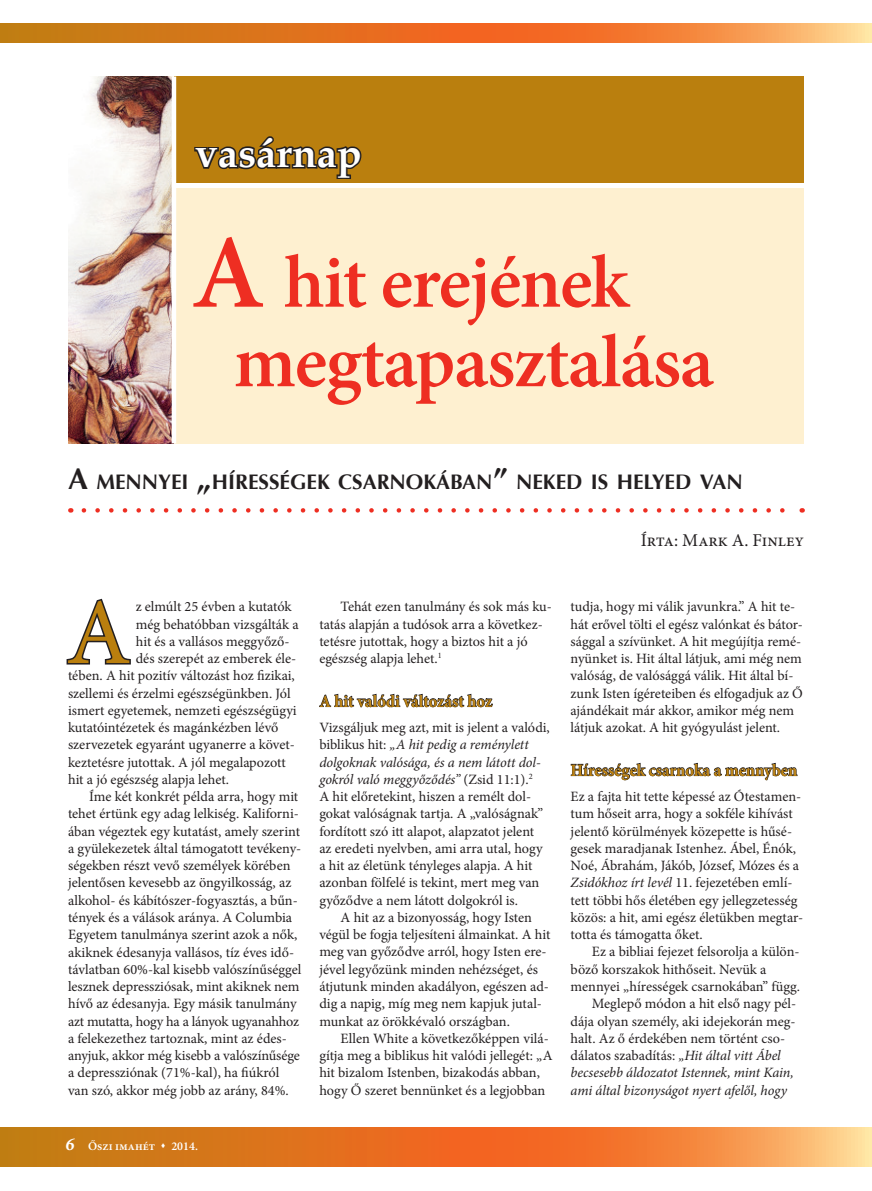
<style>
.page{position:relative;width:872px;height:1191px;background:#fff}
.page>*{position:absolute;margin:0;border:0;box-sizing:border-box;transform-origin:0 0}
.t1{font:93.9px "Minion Pro";color:#ba7f0e}
.t2{font:600 75px/79.5px "Minion Pro";letter-spacing:-.02em;color:#ee2e22}
.t3{font:700 40.5px "Palatino";color:#fff}
.t4{font:700 21px "Optima";color:#231f20}
.t5{font:18px "Minion Pro";letter-spacing:-.005em;color:#231f20}
.t6{font:700 17.25px "Minion Pro";color:#ba7f0e;scale:.95 1}
.t7{font:14.25px/17.2px "Minion Pro";color:#231f20}
.t8{font:italic 14.25px "Minion Pro";letter-spacing:-.01em;color:#231f20}
.t9{font:600 12px "Minion Pro";color:#fff}
.s1{font-size:105px}
.s2{font-size:30px}
.s3{font-weight:700;font-style:italic;font-size:18px}
.s4{font-style:italic}
</style>
<div class="page">
<svg style="left:0;top:1127px;width:872px;height:39px;background:#e67e2e"></svg>
<svg style="left:0;top:23px;width:871px;height:20px;background:#e67e2e"></svg>
<svg style="left:871px;top:23px;width:1px;height:20px"></svg>
<div style="left:172px;top:76px;width:632px;height:107px;background:#ba7f0e"></div>
<svg style="left:194px;top:136px;width:168px;height:43px"></svg>
<div style="left:68px;top:188px;width:736px;height:255px;background:#fef0d0"></div>
<svg style="left:84px;top:508px;width:701px;height:4px"></svg>
<img style="left:68px;top:76px;width:104px;height:367px">
<hr style="left:172px;top:76px;width:4px;height:367px;background:#fff">
<svg style="left:66px;top:598px;width:65px;height:67px"></svg>
<svg style="left:319px;top:693px;width:174px;height:15px"></svg>
<svg style="left:570px;top:762px;width:228px;height:18px"></svg>
<h3 class="t3" style="left:195px;top:119px;width:168px">vasárnap</h3>
<h2 class="t2" style="left:234px;top:242px;width:482px;text-indent:-42px"><span class="s1">A</span> hit erejének megtapasztalása</h2>
<h3 class="t4" style="left:68px;top:470px;width:676px"><span class="s2">A</span> MENNYEI <span class="s2">„</span>HÍRESSÉGEK CSARNOKÁBAN<span class="s2">”</span> NEKED IS HELYED VAN</h3>
<p class="t5" style="left:641px;top:528px;width:164px">Írta: Mark A. Finley</p>
<h1 class="t1" style="left:66px;top:570px;width:66px">A</h1>
<p class="t7" style="left:136px;top:598px;width:158px">z elmúlt 25 évben a kutatók</p>
<p class="t7" style="left:136px;top:615px;width:165px">még behatóbban vizsgálták a</p>
<p class="t7" style="left:136px;top:632px;width:155px">hit és a vallásos meggyőző-</p>
<p class="t7" style="left:136px;top:650px;width:162px">dés szerepét az emberek éle-</p>
<p class="t7" style="left:68px;top:667px;width:228px">tében. A hit pozitív változást hoz fizikai,</p>
<p class="t7" style="left:68px;top:684px;width:224px">szellemi és érzelmi egészségünkben. Jól</p>
<p class="t7" style="left:68px;top:701px;width:230px">ismert egyetemek, nemzeti egészségügyi</p>
<p class="t7" style="left:68px;top:719px;width:212px">kutatóintézetek és magánkézben lévő</p>
<p class="t7" style="left:68px;top:736px;width:228px">szervezetek egyaránt ugyanerre a követ-</p>
<p class="t7" style="left:68px;top:753px;width:219px">keztetésre jutottak. A jól megalapozott</p>
<p class="t7" style="left:68px;top:771px;width:162px">hit a jó egészség alapja lehet.</p>
<p class="t7" style="left:89px;top:788px;width:210px">Íme két konkrét példa arra, hogy mit</p>
<p class="t7" style="left:68px;top:805px;width:231px">tehet értünk egy adag lelkiség. Kaliforni-</p>
<p class="t7" style="left:68px;top:822px;width:233px">ában végeztek egy kutatást, amely szerint</p>
<p class="t7" style="left:68px;top:840px;width:235px">a gyülekezetek által támogatott tevékeny-</p>
<p class="t7" style="left:68px;top:857px;width:224px">ségekben részt vevő személyek körében</p>
<p class="t7" style="left:68px;top:874px;width:225px">jelentősen kevesebb az öngyilkosság, az</p>
<p class="t7" style="left:68px;top:891px;width:230px">alkohol- és kábítószer-fogyasztás, a bűn-</p>
<p class="t7" style="left:68px;top:909px;width:226px">tények és a válások aránya. A Columbia</p>
<p class="t7" style="left:68px;top:926px;width:231px">Egyetem tanulmánya szerint azok a nők,</p>
<p class="t7" style="left:68px;top:943px;width:227px">akiknek édesanyja vallásos, tíz éves idő-</p>
<p class="t7" style="left:68px;top:960px;width:235px">távlatban 60%-kal kisebb valószínűséggel</p>
<p class="t7" style="left:68px;top:978px;width:233px">lesznek depressziósak, mint akiknek nem</p>
<p class="t7" style="left:68px;top:995px;width:230px">hívő az édesanyja. Egy másik tanulmány</p>
<p class="t7" style="left:68px;top:1012px;width:233px">azt mutatta, hogy ha a lányok ugyanahhoz</p>
<p class="t7" style="left:68px;top:1029px;width:220px">a felekezethez tartoznak, mint az édes-</p>
<p class="t7" style="left:68px;top:1047px;width:233px">anyjuk, akkor még kisebb a valószínűsége</p>
<p class="t7" style="left:68px;top:1064px;width:213px">a depressziónak (71%-kal), ha fiúkról</p>
<p class="t7" style="left:68px;top:1081px;width:222px">van szó, akkor még jobb az arány, 84%.</p>
<p class="t9" style="left:65px;top:1137px;width:134px"><span class="s3">6</span> Őszi imahét ▲ 2014.</p>
<p class="t7" style="left:319px;top:598px;width:232px;text-indent:21px">Tehát ezen tanulmány és sok más ku&shy;tatás alapján a tudósok arra a következ&shy;tetésre jutottak, hogy a biztos hit a jó egészség alapja lehet.<sup>1</sup></p>
<p class="t6" style="left:319px;top:689px;width:184px">A hit valódi változást hoz</p>
<p class="t7" style="left:319px;top:719px;width:232px">Vizsgáljuk meg azt, mit is jelent a valódi, biblikus hit: <span class="s4">„A hit pedig a reménylett dolgoknak valósága, és a nem látott dol&shy;gokról való meggyőződés”</span> (Zsid 11:1).<sup>2<br></sup>A hit előretekint, hiszen a remélt dol&shy;gokat valóságnak tartja. A „valóságnak” fordított szó itt alapot, alapzatot jelent az eredeti nyelvben, ami arra utal, hogy a hit az életünk tényleges alapja. A hit azonban fölfelé is tekint, mert meg van győződve a nem látott dolgokról is.</p>
<p class="t7" style="left:319px;top:908px;width:233px;text-indent:21px">A hit az a bizonyosság, hogy Isten végül be fogja teljesíteni álmainkat. A hit meg van győződve arról, hogy Isten ere&shy;jével legyőzünk minden nehézséget, és átjutunk minden akadályon, egészen ad&shy;dig a napig, míg meg nem kapjuk jutal&shy;munkat az örökkévaló országban.</p>
<p class="t7" style="left:319px;top:1029px;width:235px;text-indent:21px">Ellen White a következőképpen vilá&shy;gítja meg a biblikus hit valódi jellegét: „A hit bizalom Istenben, bizakodás abban, hogy Ő szeret bennünket és a legjobban</p>
<p class="t7" style="left:570px;top:598px;width:234px">tudja, hogy mi válik javunkra.” A hit te&shy;hát erővel tölti el egész valónkat és bátor&shy;sággal a szívünket. A hit megújítja remé&shy;nyünket is. Hit által látjuk, ami még nem valóság, de valósággá válik. Hit által bí&shy;zunk Isten ígéreteiben és elfogadjuk az Ő ajándékait már akkor, amikor még nem látjuk azokat. A hit gyógyulást jelent.</p>
<p class="t6" style="left:570px;top:758px;width:240px">Hírességek csarnoka a mennyben</p>
<p class="t7" style="left:570px;top:788px;width:234px">Ez a fajta hit tette képessé az Ótestamen&shy;tum hőseit arra, hogy a sokféle kihívást jelentő körülmények közepette is hűsé&shy;gesek maradjanak Istenhez. Ábel, Énók, Noé, Ábrahám, Jákób, József, Mózes és a <span class="s4">Zsidókhoz írt levél</span> 11. fejezetében emlí&shy;tett többi hős életében egy jellegzetesség közös: a hit, ami egész életükben megtar&shy;totta és támogatta őket.</p>
<p class="t7" style="left:592px;top:943px;width:207px">Ez a bibliai fejezet felsorolja a külön-</p>
<p class="t7" style="left:570px;top:960px;width:197px">böző korszakok hithőseit. Nevük a</p>
<p class="t7" style="left:570px;top:978px;width:231px">mennyei „hírességek csarnokában” függ.</p>
<p class="t7" style="left:592px;top:995px;width:206px">Meglepő módon a hit első nagy pél-</p>
<p class="t7" style="left:570px;top:1012px;width:226px">dája olyan személy, aki idejekorán meg-</p>
<p class="t7" style="left:570px;top:1029px;width:216px">halt. Az ő érdekében nem történt cso-</p>
<p class="t7" style="left:570px;top:1047px;width:212px">dálatos szabadítás: <span class="s4">„Hit által vitt Ábel</span></p>
<p class="t8" style="left:570px;top:1063px;width:225px">becsesebb áldozatot Istennek, mint Kain,</p>
<p class="t8" style="left:570px;top:1080px;width:218px">ami által bizonyságot nyert afelől, hogy</p>
</div>
